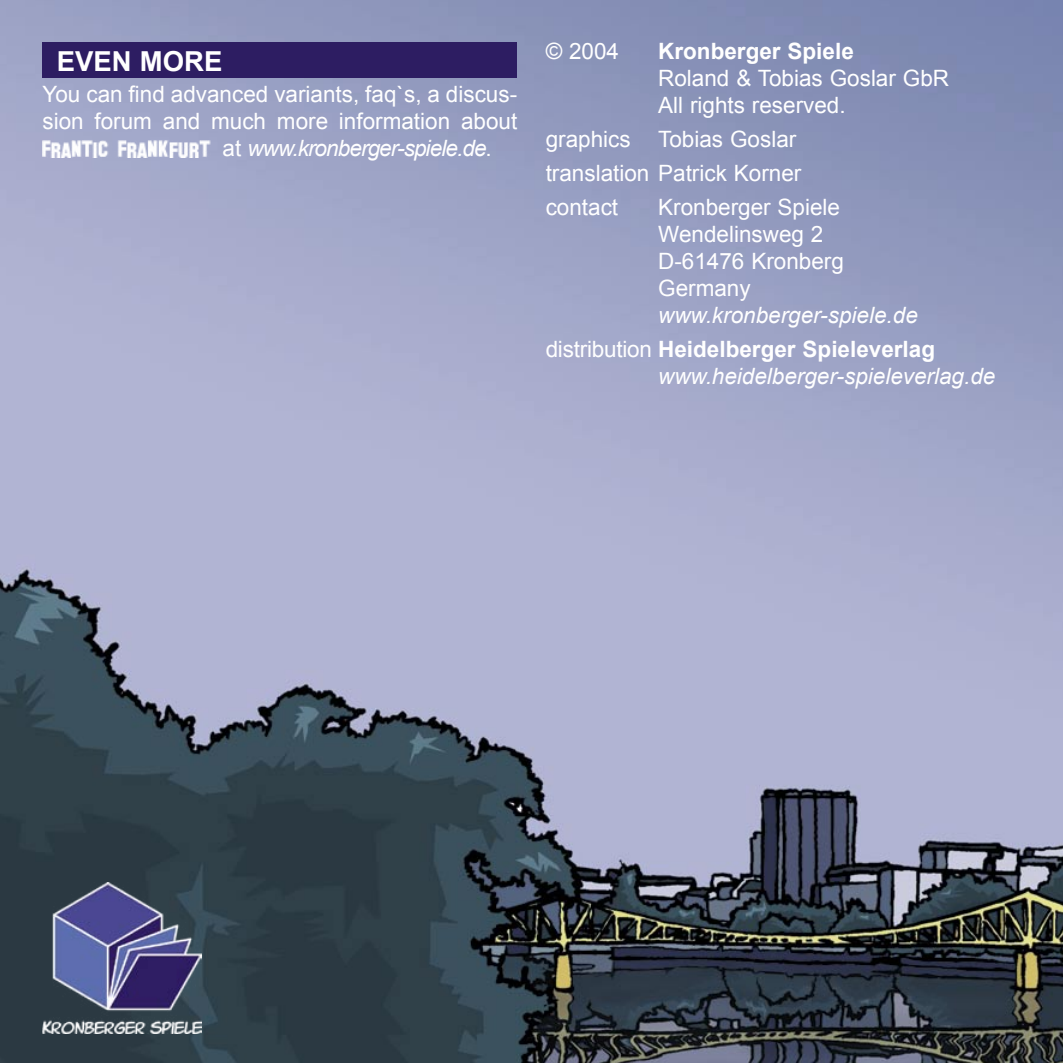
<style>
.page{position:relative;width:1063px;height:1063px;background:#fff}
.page>*{position:absolute;margin:0;border:0;box-sizing:border-box;transform-origin:0 0}
.t1{font:700 27.5px "Arial";color:#fff}
.t2{font:22.5px/27px "Arial";color:#fff}
.t3{font:italic 22.5px/34px "Arial";color:#fff}
.t4{font:italic 22.5px "Arial";letter-spacing:-.04em;color:#fff}
.t5{font:700 22.5px "Arial";color:#fff}
.s1{font-style:normal}
.s2{font-weight:700;font-style:normal}
</style>
<div class="page">
<img style="left:0;top:0;width:1063px;height:1063px">
<div style="left:43px;top:43px;width:474px;height:35px;background:#2d1d62"></div>
<img style="left:43px;top:883px;width:159px;height:150px">
<img style="left:43px;top:140px;width:168px;height:18px">
<p class="t1" style="left:57px;top:43px;width:167px">EVEN MORE</p>
<p class="t2" style="left:43px;top:81px;width:476px">You can find advanced variants, faq`s, a discus-</p>
<p class="t2" style="left:43px;top:108px;width:476px">sion forum and much more information about</p>
<p class="t4" style="left:223px;top:134px;width:271px"><span class="s1">at</span> www.kronberger-spiele.de<span class="s1">.</span></p>
<p class="t2" style="left:546px;top:38px;width:75px">© 2004</p>
<p class="t5" style="left:658px;top:36px;width:197px">Kronberger Spiele</p>
<p class="t2" style="left:658px;top:65px;width:292px">Roland &amp; Tobias Goslar GbR<br>All rights reserved.</p>
<p class="t2" style="left:546px;top:122px;width:257px;line-height:34px">graphics Tobias Goslar translation Patrick Korner contact</p>
<p class="t2" style="left:658px;top:194px;width:187px">Kronberger Spiele<br>Wendelinsweg 2<br>D-61476 Kronberg<br>Germany</p>
<p class="t3" style="left:546px;top:299px;width:391px;text-indent:112px">www.kronberger-spiele.de <span class="s1">distribution</span> <span class="s2">Heidelberger Spieleverlag</span></p>
<p class="t3" style="left:658px;top:360px;width:339px">www.heidelberger-spieleverlag.de</p>
</div>
